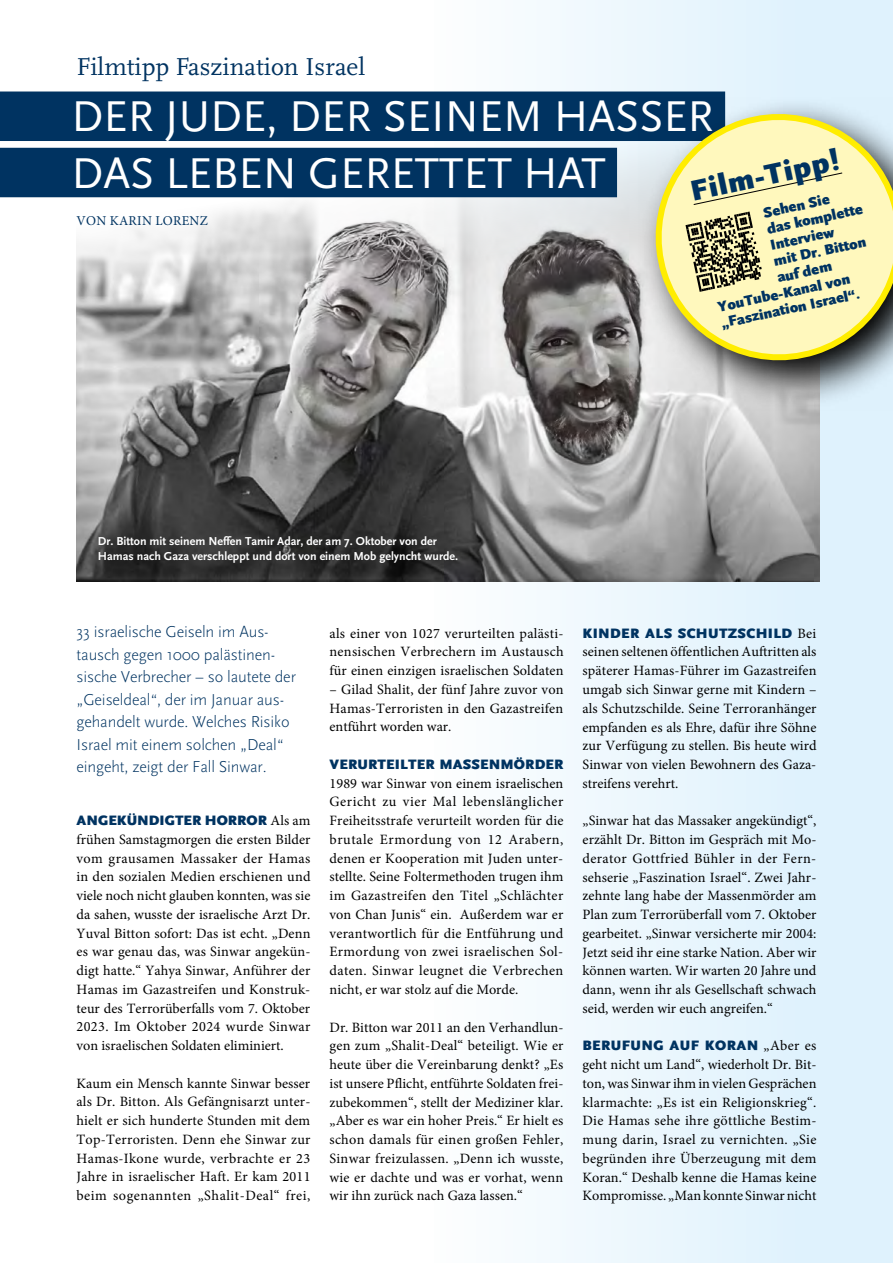
<style>
.page{position:relative;width:893px;height:1263px;background:#fff}
.page>*{position:absolute;margin:0;border:0;box-sizing:border-box;transform-origin:0 0}
.t1{font:45px/56.2px "Scala Sans LF";color:#fff}
.t2{font:900 30px "Scala Sans";color:#003361}
.t3{font:25.5px "Scala";color:#003361}
.t4{font:300 16.5px/22.5px "Scala Sans";letter-spacing:-.01em;color:#003361}
.t5{font:900 15px "Scala Sans";color:#003361}
.t6{font:14.25px/18.8px "Minion Pro";color:#000;text-align:justify}
.t7{font:900 14.25px "Scala Sans";letter-spacing:.01em;color:#003361}
.t8{font:13.5px "Minion Pro";letter-spacing:.02em;color:#003361}
.t9{font:700 12px/15px "Scala Sans";color:#fff}
.s1{font-family:"Minion Pro";font-weight:400;color:#000}
</style>
<div class="page">
<div style="left:434px;top:0;width:459px;height:1263px;background:linear-gradient(to right,#fcfdfe,#daf0fd)"></div>
<img style="left:77px;top:0;width:743px;height:581px">
<img style="left:312px;top:221px;width:136px;height:75px">
<img style="left:503px;top:231px;width:135px;height:66px">
<div style="left:0;top:92px;width:725px;height:49px;background:#003361"></div>
<div style="left:0;top:148px;width:617px;height:49px;background:#003361"></div>
<svg style="left:638px;top:97px;width:255px;height:313px;background:#bcc5cb"></svg>
<svg style="left:644px;top:103px;width:249px;height:269px;background:#d9d8a9"></svg>
<div style="left:692px;top:172px;width:151px;height:34px;background:#fff8bd"></div>
<svg style="left:685px;top:212px;width:77px;height:80px;background:#a29d78"></svg>
<h3 class="t3" style="left:77px;top:53px;width:290px">Filmtipp Faszination Israel</h3>
<h1 class="t1" style="left:71px;top:89px;width:644px">DER JUDE, DER SEINEM HASSER<br>DAS LEBEN GERETTET HAT</h1>
<p class="t8" style="left:77px;top:212px;width:133px">VON KARIN LORENZ</p>
<h2 class="t2" style="left:687px;top:175px;width:153px;rotate:-12deg">Film-Tipp!</h2>
<p class="t5" style="left:762px;top:205px;width:69px;rotate:-12deg">Sehen Sie</p>
<p class="t5" style="left:765px;top:221px;width:99px;rotate:-12deg">das komplette</p>
<p class="t5" style="left:769px;top:237px;width:67px;rotate:-12deg">Interview</p>
<p class="t5" style="left:772px;top:253px;width:96px;rotate:-12deg">mit Dr. Bitton</p>
<p class="t5" style="left:776px;top:269px;width:57px;rotate:-12deg">auf dem</p>
<p class="t5" style="left:716px;top:299px;width:137px;rotate:-12deg">YouTube-Kanal von</p>
<p class="t5" style="left:719px;top:315px;width:143px;rotate:-12deg">„Faszination Israel“.</p>
<p class="t9" style="left:98px;top:534px;width:362px">Dr. Bitton mit seinem Neffen Tamir Adar, der am 7. Oktober von der<br>Hamas nach Gaza verschleppt und dort von einem Mob gelyncht wurde.</p>
<p class="t4" style="left:77px;top:621px;width:221px">33 israelische Geiseln im Aus&shy;tausch gegen 1000 palästinen&shy;sische Verbrecher – so lautete der „Geiseldeal“, der im Januar aus&shy;gehandelt wurde. Welches Risiko<br>Israel mit einem solchen „Deal“ eingeht, zeigt der Fall Sinwar.</p>
<p class="t7" style="left:77px;top:813px;width:235px">ANGEKÜNDIGTER HORROR <span class="s1">Als am</span></p>
<p class="t6" style="left:77px;top:830px;width:235px">frühen Samstagmorgen die ersten Bilder vom grausamen Massaker der Hamas in den sozialen Medien erschienen und viele noch nicht glauben konnten, was sie da sahen, wusste der israelische Arzt Dr.<br>Yuval Bitton sofort: Das ist echt. „Denn es war genau das, was Sinwar angekün&shy;digt hatte.“ Yahya Sinwar, Anführer der Hamas im Gazastreifen und Konstruk&shy;teur des Terrorüberfalls vom 7. Oktober 2023. Im Oktober 2024 wurde Sinwar von israelischen Soldaten eliminiert.</p>
<p class="t6" style="left:77px;top:1074px;width:235px">Kaum ein Mensch kannte Sinwar besser als Dr. Bitton. Als Gefängnisarzt unter&shy;hielt er sich hunderte Stunden mit dem Top-Terroristen. Denn ehe Sinwar zur Hamas-Ikone wurde, verbrachte er 23<br>Jahre in israelischer Haft. Er kam 2011 beim sogenannten „Shalit-Deal“ frei,</p>
<p class="t6" style="left:330px;top:624px;width:236px">als einer von 1027 verurteilten palästi&shy;nensischen Verbrechern im Austausch für einen einzigen israelischen Soldaten</p>
<p class="t6" style="left:330px;top:680px;width:235px">– Gilad Shalit, der fünf Jahre zuvor von Hamas-Terroristen in den Gazastreifen entführt worden war.</p>
<p class="t7" style="left:330px;top:756px;width:235px">VERURTEILTER MASSENMÖRDER</p>
<p class="t6" style="left:330px;top:774px;width:236px">1989 war Sinwar von einem israelischen Gericht zu vier Mal lebenslänglicher Freiheitsstrafe verurteilt worden für die brutale Ermordung von 12 Arabern, denen er Kooperation mit Juden unter&shy;stellte. Seine Foltermethoden trugen ihm im Gazastreifen den Titel „Schlächter von Chan Junis“ ein. Außerdem war er verantwortlich für die Entführung und Ermordung von zwei israelischen Sol&shy;daten. Sinwar leugnet die Verbrechen nicht, er war stolz auf die Morde.</p>
<p class="t6" style="left:330px;top:1018px;width:235px">Dr. Bitton war 2011 an den Verhandlun&shy;gen zum „Shalit-Deal“ beteiligt. Wie er heute über die Vereinbarung denkt? „Es ist unsere Pflicht, entführte Soldaten frei&shy;zubekommen“, stellt der Mediziner klar. „Aber es war ein hoher Preis.“ Er hielt es schon damals für einen großen Fehler, Sinwar freizulassen. „Denn ich wusste, wie er dachte und was er vorhat, wenn wir ihn zurück nach Gaza lassen.“</p>
<p class="t7" style="left:583px;top:625px;width:235px">KINDER ALS SCHUTZSCHILD <span class="s1">Bei</span></p>
<p class="t6" style="left:583px;top:643px;width:235px">seinen seltenen öffentlichen Auftritten als späterer Hamas-Führer im Gazastreifen umgab sich Sinwar gerne mit Kindern – als Schutzschilde. Seine Terroranhänger empfanden es als Ehre, dafür ihre Söhne zur Verfügung zu stellen. Bis heute wird Sinwar von vielen Bewohnern des Gaza&shy;streifens verehrt.</p>
<p class="t6" style="left:583px;top:811px;width:235px">„Sinwar hat das Massaker angekündigt“, erzählt Dr. Bitton im Gespräch mit Mo&shy;derator Gottfried Bühler in der Fern&shy;sehserie „Faszination Israel“. Zwei Jahr&shy;zehnte lang habe der Massenmörder am Plan zum Terrorüberfall vom 7. Oktober gearbeitet. „Sinwar versicherte mir 2004:<br>Jetzt seid ihr eine starke Nation. Aber wir können warten. Wir warten 20 Jahre und dann, wenn ihr als Gesellschaft schwach seid, werden wir euch angreifen.“</p>
<p class="t7" style="left:583px;top:1038px;width:235px">BERUFUNG AUF KORAN <span class="s1">„Aber es</span></p>
<p class="t6" style="left:583px;top:1055px;width:236px">geht nicht um Land“, wiederholt Dr. Bit&shy;ton, was Sinwar ihm in vielen Gesprächen klarmachte: „Es ist ein Religionskrieg“.<br>Die Hamas sehe ihre göttliche Bestim&shy;mung darin, Israel zu vernichten. „Sie begründen ihre Überzeugung mit dem Koran.“ Deshalb kenne die Hamas keine Kompromisse. „Man konnte Sinwar nicht</p>
</div>
